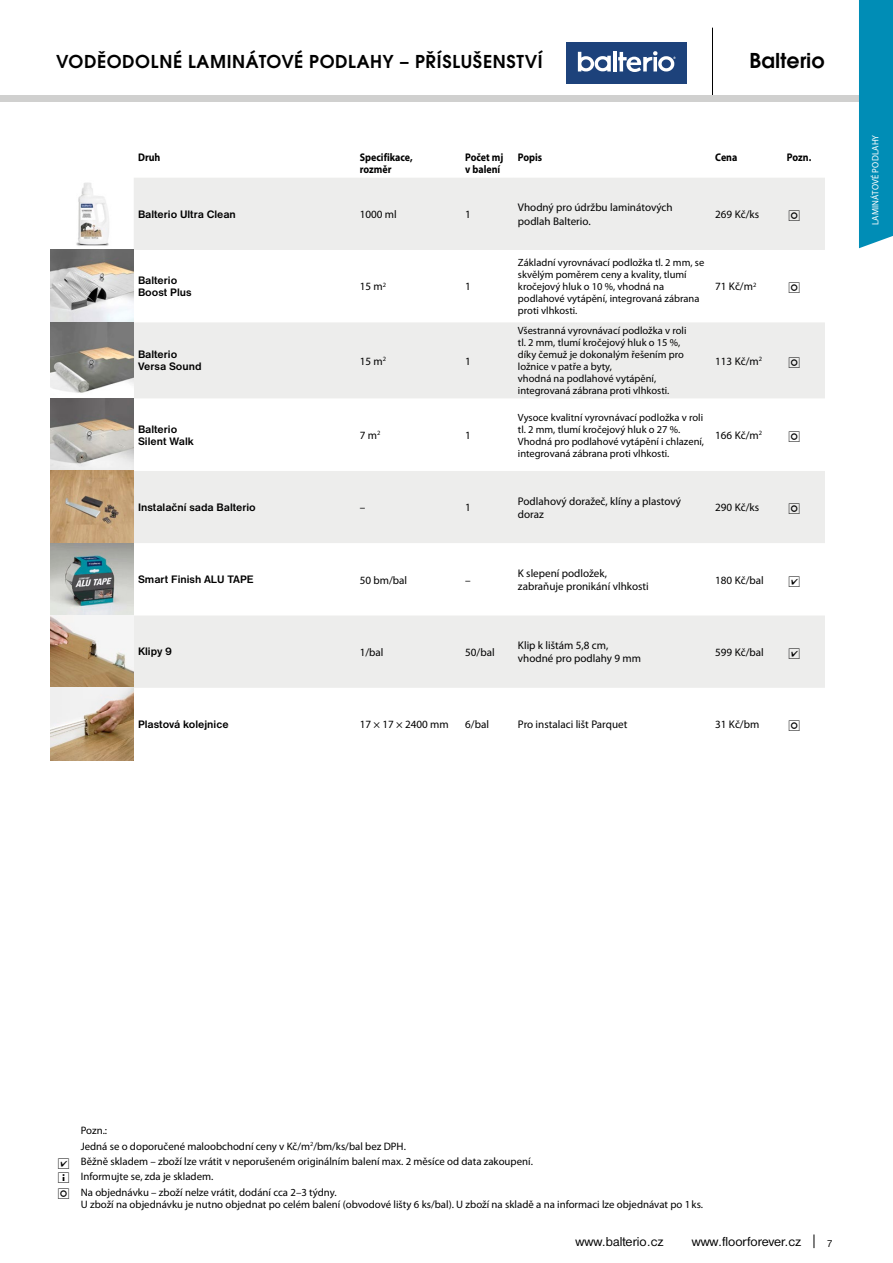
<style>
.page{position:relative;width:893px;height:1263px;background:#fff}
.page>*{position:absolute;margin:0;border:0;box-sizing:border-box;transform-origin:0 0}
.obsah_kategorie-unac{font:22.5px "Avant Gar Got Itc TOT Dem";color:#000}
.kategorie_titulek{font:19.5px "Avant Gar Got Itc TOT Dem";letter-spacing:.035em;color:#000}
.text_malý{font:13.5px "Nimbus Sans DOT";color:#000}
.tabulka_text_bold{font:700 11.25px/12px "Nimbus Sans DOT";color:#000}
.tabulka_text{font:11.1px/13px "Myriad Pro";color:#000}
.tabulka_zahlavi{font:700 11.1px/12px "Myriad Pro";color:#000;scale:.9 1}
.poznamka_text{font:10.8px/12px "Myriad Pro";color:#000}
.tabulka_text-2{font:10.5px/12px "Myriad Pro";color:#000}
.t1{font:10.5px "Nimbus Sans DOT";color:#000}
.obsah_kateg_zalozky{font:9.3px "Myriad Pro";letter-spacing:.02em;color:#fff;scale:.95 1}
</style>
<div class="page">
<div style="left:50px;top:178px;width:775px;height:72px;background:#ededec"></div>
<svg style="left:134px;top:322px;width:691px;height:221px;fill:#ededec"></svg>
<div style="left:134px;top:616px;width:691px;height:72px;background:#ededec"></div>
<img style="left:64px;top:178px;width:57px;height:72px">
<img style="left:50px;top:250px;width:84px;height:510px">
<div style="left:566px;top:42px;width:120px;height:41px;background:#1d427b"></div>
<hr style="left:613px;top:51px;width:4px;height:20px;background:#fff">
<svg style="left:618px;top:51px;width:58px;height:21px"></svg>
<svg style="left:578px;top:52px;width:33px;height:19px"></svg>
<hr style="left:712px;top:28px;width:1px;height:68px;background:#000">
<svg style="left:814px;top:1234px;width:1px;height:14px"></svg>
<div style="left:0;top:96px;width:893px;height:6px;background:#d0d0cf"></div>
<div style="left:859px;top:0;width:34px;height:248px;background:#008db6"></div>
<svg style="left:789px;top:210px;width:11px;height:11px"></svg>
<svg style="left:789px;top:357px;width:11px;height:11px"></svg>
<svg style="left:789px;top:431px;width:11px;height:11px"></svg>
<svg style="left:789px;top:504px;width:11px;height:10px"></svg>
<svg style="left:789px;top:648px;width:11px;height:11px"></svg>
<p class="kategorie_titulek" style="left:56px;top:50px;width:488px">VODĚODOLNÉ LAMINÁTOVÉ PODLAHY – PŘÍSLUŠENSTVÍ</p>
<p class="obsah_kategorie-unac" style="left:749px;top:47px;width:77px">Balterio</p>
<p class="tabulka_zahlavi" style="left:138px;top:151px;width:26px">Druh</p>
<p class="tabulka_zahlavi" style="left:360px;top:151px;width:60px">Specifikace, rozměr</p>
<p class="tabulka_zahlavi" style="left:465px;top:151px;width:44px">Počet mj v balení</p>
<p class="tabulka_zahlavi" style="left:518px;top:151px;width:29px">Popis</p>
<p class="tabulka_zahlavi" style="left:715px;top:151px;width:26px">Cena</p>
<p class="tabulka_zahlavi" style="left:787px;top:151px;width:29px">Pozn.</p>
<p class="tabulka_text_bold" style="left:138px;top:208px;width:99px">Balterio Ultra Clean</p>
<p class="tabulka_text" style="left:360px;top:208px;width:39px">1000 ml</p>
<p class="tabulka_text" style="left:465px;top:208px;width:7px">1</p>
<p class="tabulka_text" style="left:518px;top:201px;width:156px">Vhodný pro údržbu laminátových podlah Balterio.</p>
<p class="tabulka_text" style="left:715px;top:208px;width:45px">269 Kč/ks</p>
<p class="tabulka_text_bold" style="left:138px;top:274px;width:55px">Balterio<br>Boost Plus</p>
<p class="tabulka_text" style="left:360px;top:280px;width:28px">15 m<sup>2</sup></p>
<p class="tabulka_text" style="left:465px;top:280px;width:7px">1</p>
<p class="tabulka_text-2" style="left:518px;top:256px;width:188px">Základní vyrovnávací podložka tl. 2 mm, se skvělým poměrem ceny a kvality, tlumí kročejový hluk o 10 %, vhodná na podlahové vytápění, integrovaná zábrana proti vlhkosti.</p>
<p class="tabulka_text" style="left:715px;top:280px;width:43px">71 Kč/m<sup>2</sup></p>
<p class="tabulka_text_bold" style="left:138px;top:349px;width:65px">Balterio<br>Versa Sound</p>
<p class="tabulka_text" style="left:360px;top:354px;width:28px">15 m<sup>2</sup></p>
<p class="tabulka_text" style="left:465px;top:354px;width:7px">1</p>
<p class="tabulka_text-2" style="left:518px;top:325px;width:170px">Všestranná vyrovnávací podložka v roli tl. 2 mm, tlumí kročejový hluk o 15 %, díky čemuž je dokonalým řešením pro ložnice v patře a byty,<br>vhodná na podlahové vytápění, integrovaná zábrana proti vlhkosti.</p>
<p class="tabulka_text" style="left:715px;top:354px;width:48px">113 Kč/m<sup>2</sup></p>
<p class="tabulka_text_bold" style="left:138px;top:423px;width:57px">Balterio<br>Silent Walk</p>
<p class="tabulka_text" style="left:360px;top:428px;width:22px">7 m<sup>2</sup></p>
<p class="tabulka_text" style="left:465px;top:428px;width:7px">1</p>
<p class="tabulka_text-2" style="left:518px;top:411px;width:188px">Vysoce kvalitní vyrovnávací podložka v roli tl. 2 mm, tlumí kročejový hluk o 27 %.<br>Vhodná pro podlahové vytápění i chlazení, integrovaná zábrana proti vlhkosti.</p>
<p class="tabulka_text" style="left:715px;top:428px;width:48px">166 Kč/m<sup>2</sup></p>
<p class="tabulka_text_bold" style="left:138px;top:501px;width:119px">Instalační sada Balterio</p>
<p class="tabulka_text" style="left:360px;top:501px;width:7px">–</p>
<p class="tabulka_text" style="left:465px;top:501px;width:7px">1</p>
<p class="tabulka_text" style="left:518px;top:494px;width:165px">Podlahový doražeč, klíny a plastový doraz</p>
<p class="tabulka_text" style="left:715px;top:501px;width:45px">290 Kč/ks</p>
<p class="tabulka_text_bold" style="left:138px;top:573px;width:117px">Smart Finish ALU TAPE</p>
<p class="tabulka_text" style="left:360px;top:573px;width:49px">50 bm/bal</p>
<p class="tabulka_text" style="left:465px;top:573px;width:7px">–</p>
<p class="tabulka_text" style="left:518px;top:567px;width:132px">K slepení podložek, zabraňuje pronikání vlhkosti</p>
<p class="tabulka_text" style="left:715px;top:573px;width:50px">180 Kč/bal</p>
<p class="tabulka_text_bold" style="left:138px;top:646px;width:36px">Klipy 9</p>
<p class="tabulka_text" style="left:360px;top:645px;width:25px">1/bal</p>
<p class="tabulka_text" style="left:465px;top:645px;width:31px">50/bal</p>
<p class="tabulka_text" style="left:518px;top:639px;width:125px">Klip k lištám 5,8 cm, vhodné pro podlahy 9 mm</p>
<p class="tabulka_text" style="left:715px;top:645px;width:50px">599 Kč/bal</p>
<p class="tabulka_text_bold" style="left:138px;top:718px;width:92px">Plastová kolejnice</p>
<p class="tabulka_text" style="left:360px;top:718px;width:91px">17 × 17 × 2400 mm</p>
<p class="tabulka_text" style="left:465px;top:718px;width:25px">6/bal</p>
<p class="tabulka_text" style="left:518px;top:718px;width:111px">Pro instalaci lišt Parquet</p>
<p class="tabulka_text" style="left:715px;top:718px;width:46px">31 Kč/bm</p>
<p class="obsah_kateg_zalozky" style="left:869px;top:225px;width:96px;rotate:-90deg">LAMINÁTOVÉ PODLAHY</p>
<p class="poznamka_text" style="left:81px;top:1124px;width:28px">Pozn.:</p>
<p class="poznamka_text" style="left:81px;top:1140px;width:327px">Jedná se o doporučené maloobchodní ceny v Kč/m<sup>2</sup>/bm/ks/bal bez DPH.</p>
<p class="poznamka_text" style="left:81px;top:1155px;width:454px">Běžně skladem – zboží lze vrátit v neporušeném originálním balení max. 2 měsíce od data zakoupení.</p>
<p class="poznamka_text" style="left:81px;top:1170px;width:134px">Informujte se, zda je skladem.</p>
<p class="poznamka_text" style="left:81px;top:1186px;width:624px">Na objednávku – zboží nelze vrátit, dodání cca 2–3 týdny.<br>U zboží na objednávku je nutno objednat po celém balení (obvodové lišty 6 ks/bal). U zboží na skladě a na informaci lze objednávat po 1ks.</p>
<p class="text_malý" style="left:576px;top:1234px;width:89px">www.balterio.cz</p>
<p class="text_malý" style="left:692px;top:1234px;width:111px">www.floorforever.cz</p>
<p class="t1" style="left:827px;top:1237px;width:8px">7</p>
</div>
